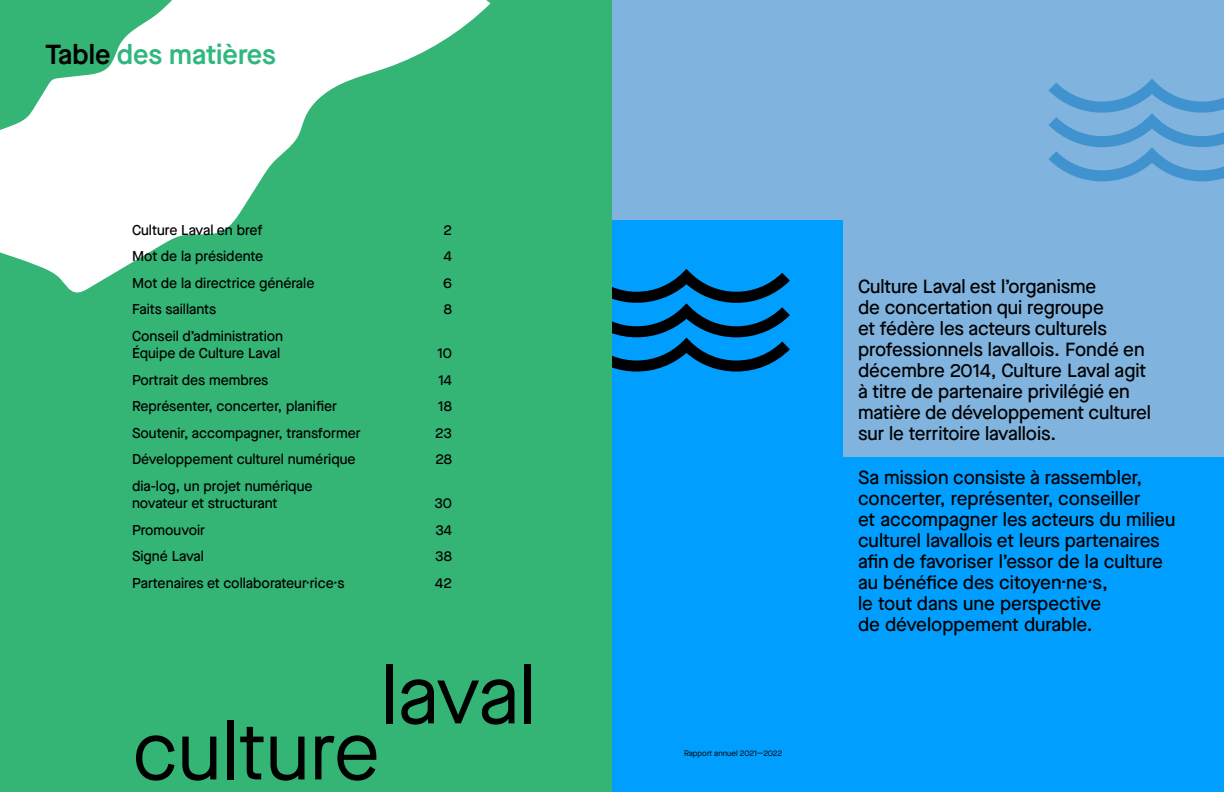
<style>
.page{position:relative;width:1224px;height:792px;background:#fff}
.page>*{position:absolute;margin:0;border:0;box-sizing:border-box;transform-origin:0 0}
.t1{font:80.8px "Maison Neue";color:#000}
.t2{font:600 27.5px "Maison Neue";color:#2eb77e}
.t3{font:500 19px/21px "Maison Neue";letter-spacing:-.005em;color:#000}
.t4{font:500 14.2px/17.5px "Maison Neue";color:#000}
.t5{font:8px "Maison Neue";color:#000}
.s1{color:#000}
</style>
<div class="page">
<div style="left:612px;top:0;width:612px;height:792px;background:#009fff"></div>
<div style="left:0;top:0;width:612px;height:792px;background:#34b475"></div>
<div style="left:612px;top:0;width:612px;height:457px;background:#80b3de"></div>
<div style="left:612px;top:220px;width:231px;height:264px;background:#009fff"></div>
<svg style="left:612px;top:269px;width:178px;height:103px"></svg>
<svg style="left:1048px;top:79px;width:176px;height:102px"></svg>
<svg style="left:0;top:0;width:490px;height:293px;fill:#fff"></svg>
<h2 class="t2" style="left:45px;top:36px;width:232px"><span class="s1">Table</span> des matières</h2>
<p class="t4" style="left:132px;top:221px;width:132px">Culture Laval en bref</p>
<p class="t4" style="left:443px;top:221px;width:10px">2</p>
<p class="t4" style="left:132px;top:247px;width:133px">Mot de la présidente</p>
<p class="t4" style="left:444px;top:247px;width:10px">4</p>
<p class="t4" style="left:132px;top:274px;width:184px">Mot de la directrice générale</p>
<p class="t4" style="left:443px;top:274px;width:10px">6</p>
<p class="t4" style="left:132px;top:300px;width:86px">Faits saillants</p>
<p class="t4" style="left:444px;top:300px;width:10px">8</p>
<p class="t4" style="left:132px;top:327px;width:153px">Conseil d’administration<br>Équipe de Culture Laval</p>
<p class="t4" style="left:437px;top:344px;width:16px">10</p>
<p class="t4" style="left:132px;top:371px;width:138px">Portrait des membres</p>
<p class="t4" style="left:438px;top:371px;width:15px">14</p>
<p class="t4" style="left:132px;top:397px;width:206px">Représenter, concerter, planifier</p>
<p class="t4" style="left:438px;top:397px;width:15px">18</p>
<p class="t4" style="left:132px;top:424px;width:230px">Soutenir, accompagner, transformer</p>
<p class="t4" style="left:435px;top:424px;width:18px">23</p>
<p class="t4" style="left:132px;top:450px;width:225px">Développement culturel numérique</p>
<p class="t4" style="left:435px;top:450px;width:18px">28</p>
<p class="t4" style="left:132px;top:477px;width:182px">dia-log, un projet numérique novateur et structurant</p>
<p class="t4" style="left:434px;top:494px;width:19px">30</p>
<p class="t4" style="left:132px;top:521px;width:75px">Promouvoir</p>
<p class="t4" style="left:435px;top:521px;width:18px">34</p>
<p class="t4" style="left:132px;top:547px;width:74px">Signé Laval</p>
<p class="t4" style="left:435px;top:547px;width:18px">38</p>
<p class="t4" style="left:132px;top:574px;width:214px">Partenaires et collaborateur·rice·s</p>
<p class="t4" style="left:435px;top:574px;width:18px">42</p>
<h1 class="t1" style="left:132px;top:697px;width:249px">culture</h1>
<h1 class="t1" style="left:381px;top:641px;width:157px">laval</h1>
<p class="t5" style="left:684px;top:748px;width:100px">Rapport annuel 2021—2022</p>
<p class="t3" style="left:858px;top:276px;width:295px">Culture Laval est l’organisme<br>de concertation qui regroupe<br>et fédère les acteurs culturels professionnels lavallois. Fondé en décembre 2014, Culture Laval agit à titre de partenaire privilégié en matière de développement culturel sur le territoire lavallois.</p>
<p class="t3" style="left:858px;top:467px;width:319px">Sa mission consiste à rassembler, concerter, représenter, conseiller<br>et accompagner les acteurs du milieu culturel lavallois et leurs partenaires afin de favoriser l’essor de la culture au bénéfice des citoyen·ne·s,<br>le tout dans une perspective<br>de développement durable.</p>
</div>
